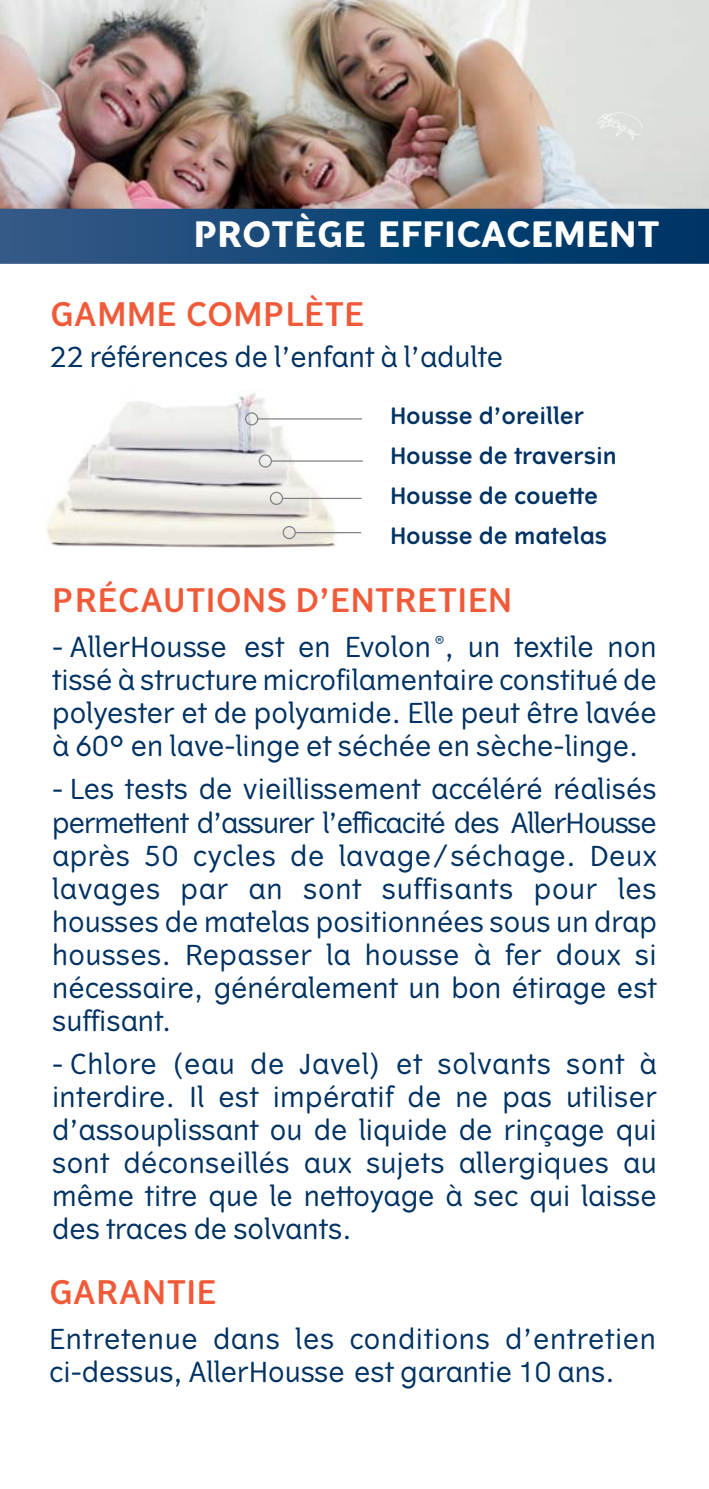
<style>
.page{position:relative;width:709px;height:1489px;background:#fff}
.page>*{position:absolute;margin:0;border:0;box-sizing:border-box;transform-origin:0 0}
.t1{font:700 35px "Vertigo";color:#fff}
.t2{font:600 32.5px "Vertigo";color:#f15a38}
.t3{font:27.5px/33px "Vertigo";color:#003263;text-align:justify}
.t4{font:600 22.5px/40px "Vertigo";color:#003263}
</style>
<div class="page">
<svg style="left:0;top:209px;width:709px;height:55px;background:#134676"></svg>
<img style="left:0;top:0;width:709px;height:209px">
<img style="left:45px;top:392px;width:293px;height:156px">
<hr style="left:258px;top:418px;width:104px;height:1px;background:#808285">
<div style="left:245px;top:412px;width:13px;height:13px;border:2px solid #808285;border-radius:50%"></div>
<hr style="left:271px;top:460px;width:92px;height:1px;background:#808285">
<div style="left:259px;top:454px;width:13px;height:13px;border:2px solid #808285;border-radius:50%"></div>
<hr style="left:282px;top:498px;width:79px;height:1px;background:#808285">
<div style="left:270px;top:491px;width:13px;height:14px;border:2px solid #808285;border-radius:50%"></div>
<hr style="left:295px;top:532px;width:66px;height:1px;background:#808285">
<div style="left:283px;top:526px;width:13px;height:13px;border:2px solid #808285;border-radius:50%"></div>
<img style="left:595px;top:108px;width:49px;height:34px">
<p class="t1" style="left:193px;top:220px;width:468px">PROTÈGE EFFICACEMENT</p>
<p class="t2" style="left:50px;top:300px;width:316px">GAMME COMPLÈTE</p>
<p class="t3" style="left:50px;top:343px;width:454px">22 références de l’enfant à l’adulte</p>
<p class="t4" style="left:390px;top:398px;width:228px">Housse d’oreiller<br>Housse de traversin<br>Housse de couette<br>Housse de matelas</p>
<p class="t2" style="left:52px;top:586px;width:462px">PRÉCAUTIONS D’ENTRETIEN</p>
<p class="t3" style="left:52px;top:632px;width:606px">- AllerHousse est en Evolon <sup>®</sup>, un textile non tissé à structure microfilamentaire constitué de polyester et de polyamide. Elle peut être lavée à 60° en lave-linge et séchée en sèche-linge.</p>
<p class="t3" style="left:52px;top:775px;width:606px">- Les tests de vieillissement accéléré réalisés permettent d’assurer l’efficacité des AllerHousse après 50 cycles de lavage/séchage. Deux lavages par an sont suffisants pour les housses de matelas positionnées sous un drap housses. Repasser la housse à fer doux si nécessaire, généralement un bon étirage est suffisant.</p>
<p class="t3" style="left:52px;top:1050px;width:606px">- Chlore (eau de Javel) et solvants sont à interdire. Il est impératif de ne pas utiliser d’assouplissant ou de liquide de rinçage qui sont déconseillés aux sujets allergiques au même titre que le nettoyage à sec qui laisse des traces de solvants.</p>
<p class="t2" style="left:49px;top:1278px;width:169px">GARANTIE</p>
<p class="t3" style="left:49px;top:1324px;width:608px">Entretenue dans les conditions d’entretien ci-dessus, AllerHousse est garantie 10 ans.</p>
</div>
